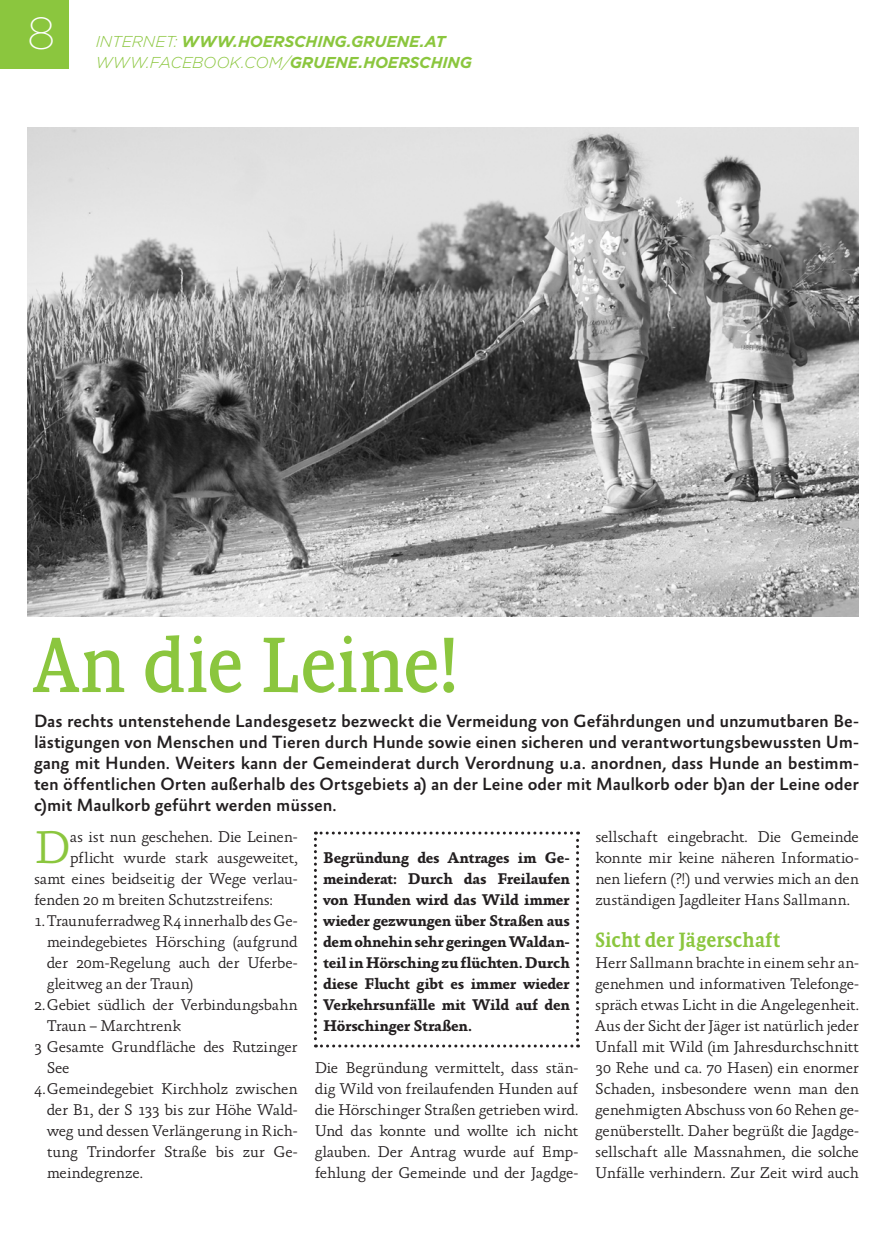
<style>
.page{position:relative;width:893px;height:1234px;background:#fff}
.page>*{position:absolute;margin:0;border:0;box-sizing:border-box;transform-origin:0 0}
.t1{font:79.5px "Absara Head OT";letter-spacing:-.01em;color:#8bc63e}
.t2{font:300 46.5px "Absara";color:#8bc63e}
.t3{font:200 45px "Gotham";color:#fff}
.t4{font:500 21px "Absara Head OT";color:#8bc63e}
.t5{font:500 18px/21px "Absara Sans";letter-spacing:-.005em;color:#231f20;text-align:justify}
.t6{font:300 15.75px/21px "Absara";letter-spacing:-.02em;color:#231f20;text-align:justify}
.t7{font:700 15.75px/21px "Absara TF";letter-spacing:-.01em;color:#231f20;text-align:justify}
.t8{font:italic 700 15.75px/21px "Gotham";letter-spacing:-.01em;color:#8bc63e}
.s1{font-weight:300}
</style>
<div class="page">
<div style="left:0;top:0;width:68px;height:68px;background:#8bc63e"></div>
<svg style="left:314px;top:831px;width:265px;height:216px"></svg>
<img style="left:28px;top:128px;width:831px;height:489px">
<h3 class="t3" style="left:27px;top:9px;width:30px">8</h3>
<p class="t8" style="left:96px;top:31px;width:378px"><span class="s1">INTERNET:</span> WWW.HOERSCHING.GRUENE.AT<br><span class="s1">WWW.FACEBOOK.COM/</span>GRUENE.HOERSCHING</p>
<h1 class="t1" style="left:34px;top:617px;width:426px">An die Leine!</h1>
<p class="t5" style="left:34px;top:710px;width:826px">Das rechts untenstehende Landesgesetz bezweckt die Vermeidung von Gefährdungen und unzumutbaren Be&shy;lästigungen von Menschen und Tieren durch Hunde sowie einen sicheren und verantwortungsbewussten Um&shy;gang mit Hunden. Weiters kann der Gemeinderat durch Verordnung u.a. anordnen, dass Hunde an bestimm&shy;ten öffentlichen Orten außerhalb des Ortsgebiets a) an der Leine oder mit Maulkorb oder b)an der Leine oder c)mit Maulkorb geführt werden müssen.</p>
<h2 class="t2" style="left:34px;top:820px;width:38px">D</h2>
<p class="t6" style="left:70px;top:826px;width:229px">as ist nun geschehen. Die Leinen-</p>
<p class="t6" style="left:595px;top:826px;width:265px">sellschaft eingebracht. Die Gemeinde konnte mir keine näheren Informatio&shy;nen liefern (?!) und verwies mich an den zuständigen Jagdleiter Hans Sallmann.</p>
<h3 class="t4" style="left:595px;top:927px;width:186px">Sicht der Jägerschaft</h3>
<p class="t6" style="left:595px;top:952px;width:265px">Herr Sallmann brachte in einem sehr an&shy;genehmen und informativen Telefonge&shy;spräch etwas Licht in die Angelegenheit.<br>Aus der Sicht der Jäger ist natürlich jeder Unfall mit Wild (im Jahresdurchschnitt 30 Rehe und ca. 70 Hasen) ein enormer Schaden, insbesondere wenn man den genehmigten Abschuss von 60 Rehen ge&shy;genüberstellt. Daher begrüßt die Jagdge&shy;sellschaft alle Massnahmen, die solche Unfälle verhindern. Zur Zeit wird auch</p>
<p class="t6" style="left:70px;top:847px;width:229px">pflicht wurde stark ausgeweitet,</p>
<p class="t6" style="left:34px;top:868px;width:265px">samt eines beidseitig der Wege verlau-</p>
<p class="t6" style="left:34px;top:889px;width:240px">fenden 20 m breiten Schutzstreifens:</p>
<p class="t6" style="left:34px;top:910px;width:265px">1.Traunuferradweg R4 innerhalb des Ge-</p>
<p class="t6" style="left:47px;top:931px;width:252px">meindegebietes Hörsching (aufgrund</p>
<p class="t6" style="left:47px;top:952px;width:252px">der 20m-Regelung auch der Uferbe-</p>
<p class="t6" style="left:47px;top:973px;width:148px">gleitweg an der Traun)</p>
<p class="t6" style="left:34px;top:994px;width:265px">2.Gebiet südlich der Verbindungsbahn</p>
<p class="t6" style="left:47px;top:1015px;width:136px">Traun – Marchtrenk</p>
<p class="t6" style="left:34px;top:1036px;width:265px">3 Gesamte Grundfläche des Rutzinger</p>
<p class="t6" style="left:47px;top:1057px;width:24px">See</p>
<p class="t6" style="left:34px;top:1078px;width:265px">4.Gemeindegebiet Kirchholz zwischen</p>
<p class="t6" style="left:47px;top:1099px;width:252px">der B1, der S 133 bis zur Höhe Wald-</p>
<p class="t6" style="left:47px;top:1120px;width:252px">weg und dessen Verlängerung in Rich-</p>
<p class="t6" style="left:47px;top:1141px;width:252px">tung Trindorfer Straße bis zur Ge-</p>
<p class="t6" style="left:47px;top:1162px;width:98px">meindegrenze.</p>
<p class="t7" style="left:323px;top:847px;width:248px">Begründung des Antrages im Ge&shy;meinderat: Durch das Freilaufen von Hunden wird das Wild immer wieder gezwungen über Straßen aus dem ohnehin sehr geringen Waldan&shy;teil in Hörsching zu flüchten. Durch diese Flucht gibt es immer wieder Verkehrsunfälle mit Wild auf den Hörschinger Straßen.</p>
<p class="t6" style="left:315px;top:1057px;width:265px">Die Begründung vermittelt, dass stän&shy;dig Wild von freilaufenden Hunden auf die Hörschinger Straßen getrieben wird.<br>Und das konnte und wollte ich nicht glauben. Der Antrag wurde auf Emp&shy;fehlung der Gemeinde und der Jagdge-</p>
</div>
